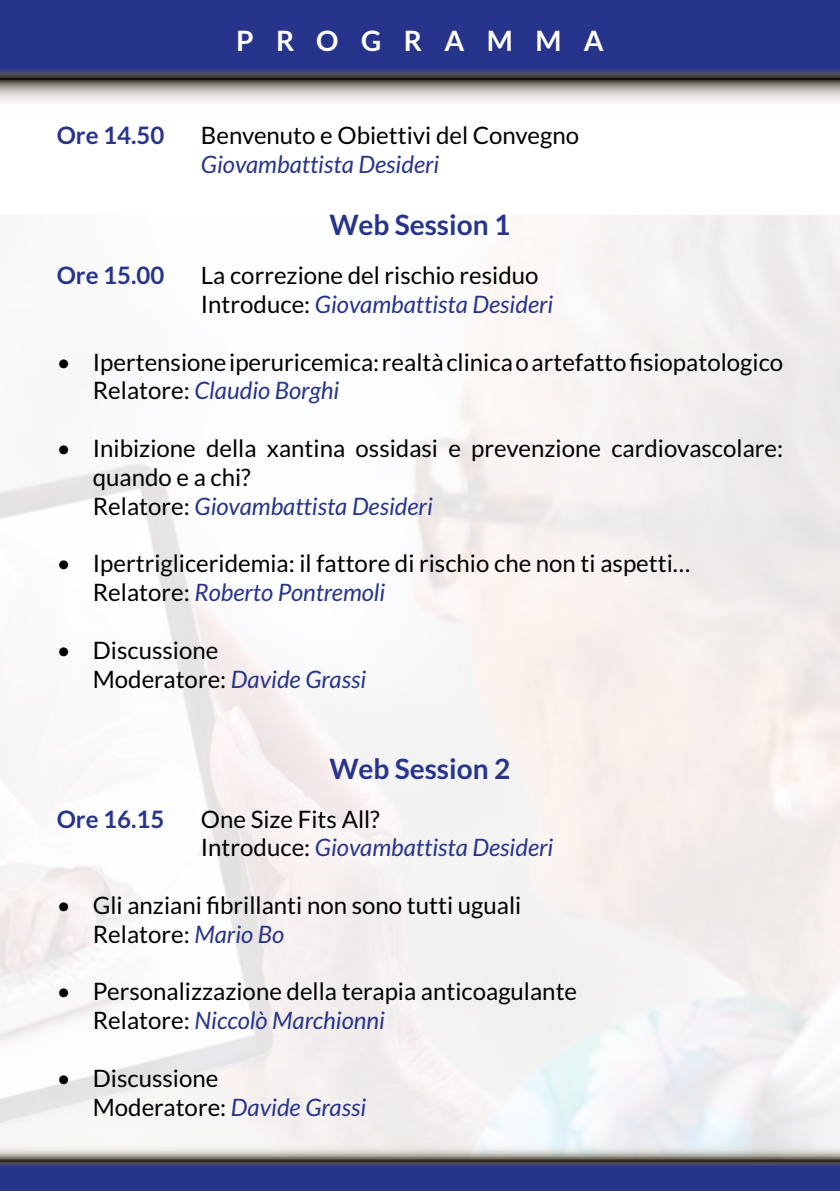
<style>
.page{position:relative;width:840px;height:1191px;background:#fff}
.page>*{position:absolute;margin:0;border:0;box-sizing:border-box;transform-origin:0 0}
.t1{font:700 28px "Lato";color:#28348b}
.t2{font:700 28px "Lato";letter-spacing:.8em;color:#fff}
.t3{font:24px/28.8px "Lato";color:#000}
.t4{font:700 24px "Lato";color:#28348b}
.t5{font:italic 24px "Lato";color:#28348b}
.s1{font-style:italic;color:#28348b}
</style>
<div class="page">
<svg style="left:0;top:0;width:839px;height:102px;background:#48508c"></svg>
<svg style="left:0;top:1122px;width:839px;height:69px"></svg>
<p class="t2" style="left:236px;top:25px;width:369px">PROGRAMMA</p>
<p class="t4" style="left:57px;top:122px;width:109px">Ore 14.50</p>
<p class="t3" style="left:201px;top:121px;width:379px">Benvenuto e Obiettivi del Convegno</p>
<p class="t5" style="left:201px;top:151px;width:240px">Giovambattista Desideri</p>
<p class="t1" style="left:329px;top:209px;width:182px">Web Session 1</p>
<p class="t4" style="left:57px;top:262px;width:109px">Ore 15.00</p>
<p class="t3" style="left:201px;top:261px;width:354px">La correzione del rischio residuo<br>Introduce: <span class="s1">Giovambattista Desideri</span></p>
<p class="t3" style="left:93px;top:347px;width:691px;text-indent:-36px">• Ipertensione iperuricemica: realtà clinica o artefatto fisiopatologico<br>Relatore: <span class="s1">Claudio Borghi</span></p>
<p class="t3" style="left:93px;top:434px;width:691px;text-indent:-36px">• Inibizione della xantina ossidasi e prevenzione cardiovascolare: quando e a chi?<br>Relatore: <span class="s1">Giovambattista Desideri</span></p>
<p class="t3" style="left:93px;top:549px;width:598px;text-indent:-36px">• Ipertrigliceridemia: il fattore di rischio che non ti aspetti…<br>Relatore: <span class="s1">Roberto Pontremoli</span></p>
<p class="t3" style="left:93px;top:635px;width:275px;text-indent:-36px">• Discussione<br>Moderatore: <span class="s1">Davide Grassi</span></p>
<p class="t1" style="left:329px;top:752px;width:182px">Web Session 2</p>
<p class="t4" style="left:57px;top:805px;width:109px">Ore 16.15</p>
<p class="t3" style="left:201px;top:804px;width:354px">One Size Fits All?<br>Introduce: <span class="s1">Giovambattista Desideri</span></p>
<p class="t3" style="left:93px;top:890px;width:430px;text-indent:-36px">• Gli anziani fibrillanti non sono tutti uguali<br>Relatore: <span class="s1">Mario Bo</span></p>
<p class="t3" style="left:93px;top:977px;width:485px;text-indent:-36px">• Personalizzazione della terapia anticoagulante<br>Relatore: <span class="s1">Niccolò Marchionni</span></p>
<p class="t3" style="left:93px;top:1063px;width:275px;text-indent:-36px">• Discussione<br>Moderatore: <span class="s1">Davide Grassi</span></p>
</div>
